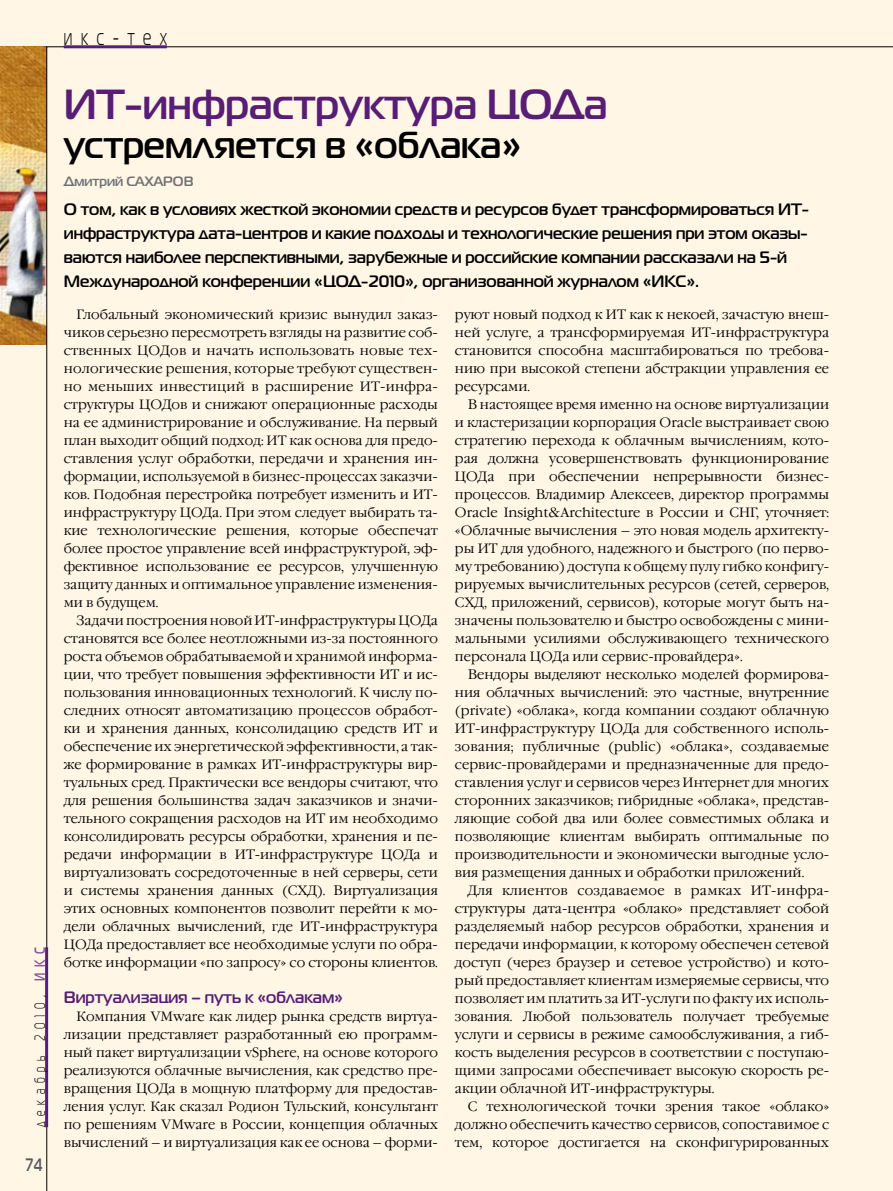
<style>
.page{position:relative;width:893px;height:1191px;background:#fff6e6}
.page>*{position:absolute;margin:0;border:0;box-sizing:border-box;transform-origin:0 0}
.t1{font:700 42px "Magistral C";color:#581d74}
.t2{font:700 37.5px "Magistral C";color:#000}
.t3{font:22.5px "Magistral C";letter-spacing:.55em;color:#000;scale:.7 1}
.t4{font:700 18px "Magistral C";color:#58585a;scale:.7 1}
.t5{font:700 16.5px/24px "Magistral C";color:#000}
.t6{font:700 16.5px "Magistral C";color:#581d74}
.t7{font:15px "Magistral C";letter-spacing:.55em;color:#000;scale:.7 1}
.t8{font:300 13.5px/18px "Garamond C";color:#000;text-align:justify}
.t9{font:700 13.5px "Magistral C";color:#707173}
.s1{font-weight:700;color:#825894}
</style>
<div class="page">
<img style="left:0;top:47px;width:46px;height:297px">
<hr style="left:45px;top:947px;width:3px;height:180px;background:#581d74">
<hr style="left:64px;top:45px;width:103px;height:3px;background:#581d74">
<h3 class="t3" style="left:64px;top:26px;width:149px">икс-тех</h3>
<p class="t7" style="left:32px;top:1127px;width:258px;rotate:-90deg">декабрь 2010, <span class="s1">ИКС</span></p>
<h3 class="t4" style="left:26px;top:1154px;width:25px">74</h3>
<h1 class="t1" style="left:64px;top:79px;width:545px">ИТ-инфраструктура ЦОДа</h1>
<h2 class="t2" style="left:64px;top:122px;width:459px">устремляется в «облака»</h2>
<p class="t9" style="left:64px;top:174px;width:83px">Дмитрий Сахаров</p>
<p class="t5" style="left:64px;top:197px;width:747px">О том, как в условиях жесткой экономии средств и ресурсов будет трансформироваться ИТ&shy;инфраструктура дата-центров и какие подходы и технологические решения при этом оказы&shy;ваются наиболее перспективными, зарубежные и российские компании рассказали на 5-й Международной конференции «ЦОД-2010», организованной журналом «ИКС».</p>
<p class="t8" style="left:64px;top:306px;width:376px;text-indent:13px">Глобальный экономический кризис вынудил заказ&shy;чиков серьезно пересмотреть взгляды на развитие соб&shy;ственных ЦОДов и начать использовать новые тех&shy;нологические решения, которые требуют существен&shy;но меньших инвестиций в расширение ИТ-инфра&shy;структуры ЦОДов и снижают операционные расходы на ее администрирование и обслуживание. На первый план выходит общий подход: ИТ как основа для предо&shy;ставления услуг обработки, передачи и хранения ин&shy;формации, используемой в бизнес-процессах заказчи&shy;ков. Подобная перестройка потребует изменить и ИТ&shy;инфраструктуру ЦОДа. При этом следует выбирать та&shy;кие технологические решения, которые обеспечат более простое управление всей инфраструктурой, эф&shy;фективное использование ее ресурсов, улучшенную защиту данных и оптимальное управление изменения&shy;ми в будущем.</p>
<p class="t8" style="left:64px;top:612px;width:376px;text-indent:13px">Задачи построения новой ИТ-инфраструктуры ЦОДа становятся все более неотложными из-за постоянного роста объемов обрабатываемой и хранимой информа&shy;ции, что требует повышения эффективности ИТ и ис&shy;пользования инновационных технологий. К числу по&shy;следних относят автоматизацию процессов обработ&shy;ки и хранения данных, консолидацию средств ИТ и обеспечение их энергетической эффективности, а так&shy;же формирование в рамках ИТ-инфраструктуры вир&shy;туальных сред. Практически все вендоры считают, что для решения большинства задач заказчиков и значи&shy;тельного сокращения расходов на ИТ им необходимо консолидировать ресурсы обработки, хранения и пе&shy;редачи информации в ИТ-инфраструктуре ЦОДа и виртуализовать сосредоточенные в ней серверы, сети и системы хранения данных (СХД). Виртуализация этих основных компонентов позволит перейти к мо&shy;дели облачных вычислений, где ИТ-инфраструктура ЦОДа предоставляет все необходимые услуги по обра&shy;ботке информации «по запросу» со стороны клиентов.</p>
<p class="t6" style="left:64px;top:987px;width:281px">Виртуализация – путь к «облакам»</p>
<p class="t8" style="left:64px;top:1008px;width:376px;text-indent:13px">Компания VMware как лидер рынка средств виртуа&shy;лизации представляет разработанный ею программ&shy;ный пакет виртуализации vSphere, на основе которого реализуются облачные вычисления, как средство пре&shy;вращения ЦОДа в мощную платформу для предостав&shy;ления услуг. Как сказал Родион Тульский, консультант по решениям VMware в России, концепция облачных вычислений – и виртуализация как ее основа – форми-</p>
<p class="t8" style="left:455px;top:306px;width:376px">руют новый подход к ИТ как к некоей, зачастую внеш&shy;ней услуге, а трансформируемая ИТ-инфраструктура становится способна масштабироваться по требова&shy;нию при высокой степени абстракции управления ее ресурсами.</p>
<p class="t8" style="left:455px;top:396px;width:376px;text-indent:13px">В настоящее время именно на основе виртуализации и кластеризации корпорация Oracle выстраивает свою стратегию перехода к облачным вычислениям, кото&shy;рая должна усовершенствовать функционирование ЦОДа при обеспечении непрерывности бизнес&shy;процессов. Владимир Алексеев, директор программы Oracle Insight&amp;Architecture в России и СНГ, уточняет: «Облачные вычисления – это новая модель архитекту&shy;ры ИТ для удобного, надежного и быстрого (по перво&shy;му требованию) доступа к общему пулу гибко конфигу&shy;рируемых вычислительных ресурсов (сетей, серверов, СХД, приложений, сервисов), которые могут быть на&shy;значены пользователю и быстро освобождены с мини&shy;мальными усилиями обслуживающего технического персонала ЦОДа или сервис-провайдера».</p>
<p class="t8" style="left:455px;top:666px;width:376px;text-indent:13px">Вендоры выделяют несколько моделей формирова&shy;ния облачных вычислений: это частные, внутренние (private) «облака», когда компании создают облачную ИТ-инфраструктуру ЦОДа для собственного исполь&shy;зования; публичные (public) «облака», создаваемые сервис-провайдерами и предназначенные для предо&shy;ставления услуг и сервисов через Интернет для многих сторонних заказчиков; гибридные «облака», представ&shy;ляющие собой два или более совместимых облака и позволяющие клиентам выбирать оптимальные по производительности и экономически выгодные усло&shy;вия размещения данных и обработки приложений.</p>
<p class="t8" style="left:455px;top:882px;width:376px;text-indent:13px">Для клиентов создаваемое в рамках ИТ-инфра&shy;структуры дата-центра «облако» представляет собой разделяемый набор ресурсов обработки, хранения и передачи информации, к которому обеспечен сетевой доступ (через браузер и сетевое устройство) и кото&shy;рый предоставляет клиентам измеряемые сервисы, что позволяет им платить за ИТ-услуги по факту их исполь&shy;зования. Любой пользователь получает требуемые услуги и сервисы в режиме самообслуживания, а гиб&shy;кость выделения ресурсов в соответствии с поступаю&shy;щими запросами обеспечивает высокую скорость ре&shy;акции облачной ИТ-инфраструктуры.</p>
<p class="t8" style="left:455px;top:1098px;width:376px;text-indent:13px">С технологической точки зрения такое «облако» должно обеспечить качество сервисов, сопоставимое с тем, которое достигается на сконфигурированных</p>
</div>
